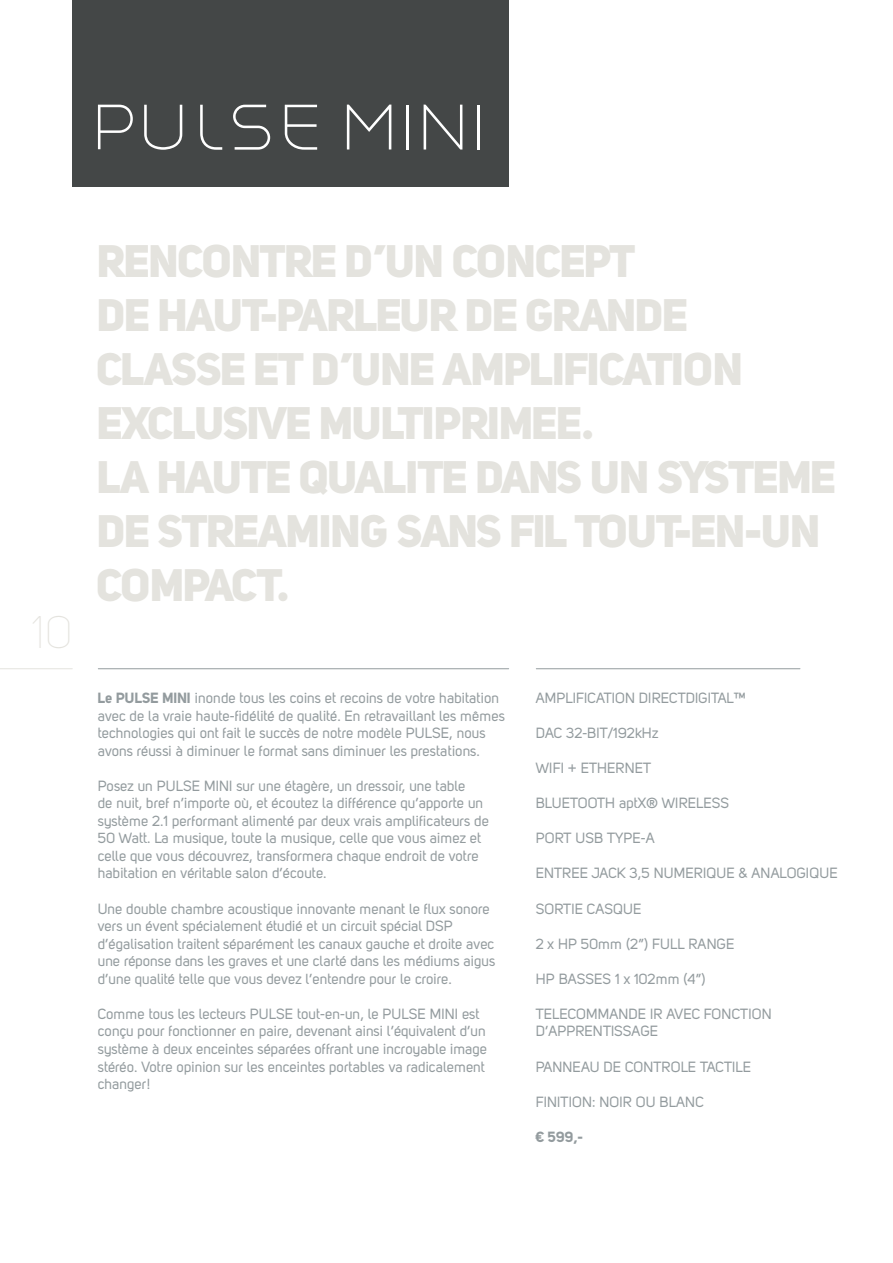
<style>
.page{position:relative;width:893px;height:1263px;background:#fff}
.page>*{position:absolute;margin:0;border:0;box-sizing:border-box;transform-origin:0 0}
.t1{font:45.15px "Uni Sans Thin";color:#e4e3de}
.t2{font:45px/54px "Uni Sans Heavy";letter-spacing:-.025em;color:#e4e3de}
.t3{font:14.7px/17.5px "Uni Sans Regular";color:#939b9e}
.t4{font:14.7px "Uni Sans Bold";color:#939b9e}
.s1{font-family:"Uni Sans Bold"}
</style>
<div class="page">
<div style="left:72px;top:0;width:436px;height:187px;background:#444747"></div>
<hr style="left:536px;top:668px;width:264px;height:1px;background:#939b9e">
<hr style="left:98px;top:668px;width:411px;height:1px;background:#939b9e">
<hr style="left:0;top:668px;width:72px;height:1px;background:#e4e3de">
<hr style="left:477px;top:105px;width:3px;height:45px;background:#fff">
<svg style="left:347px;top:105px;width:44px;height:44px"></svg>
<hr style="left:406px;top:105px;width:3px;height:45px;background:#fff">
<svg style="left:424px;top:105px;width:38px;height:45px"></svg>
<svg style="left:144px;top:105px;width:38px;height:45px"></svg>
<svg style="left:200px;top:105px;width:22px;height:45px"></svg>
<svg style="left:233px;top:105px;width:37px;height:45px"></svg>
<svg style="left:285px;top:105px;width:32px;height:45px"></svg>
<svg style="left:98px;top:105px;width:35px;height:44px"></svg>
<h1 class="t1" style="left:31px;top:607px;width:43px">10</h1>
<h2 class="t2" style="left:98px;top:234px;width:741px">RENCONTRE D’UN CONCEPT<br>DE HAUT-PARLEUR DE GRANDE<br>CLASSE ET D’UNE AMPLIFICATION<br>EXCLUSIVE MULTIPRIMEE.<br>LA HAUTE QUALITE DANS UN SYSTEME<br>DE STREAMING SANS FIL TOUT-EN-UN<br>COMPACT.</h2>
<p class="t3" style="left:98px;top:689px;width:409px"><span class="s1">Le PULSE MINI</span> inonde tous les coins et recoins de votre habitation avec de la vraie haute-fidélité de qualité. En retravaillant les mêmes technologies qui ont fait le succès de notre modèle PULSE, nous avons réussi à diminuer le format sans diminuer les prestations.</p>
<p class="t3" style="left:98px;top:777px;width:393px">Posez un PULSE MINI sur une étagère, un dressoir, une table<br>de nuit, bref n’importe où, et écoutez la différence qu’apporte un système 2.1 performant alimenté par deux vrais amplificateurs de 50 Watt. La musique, toute la musique, celle que vous aimez et celle que vous découvrez, transformera chaque endroit de votre habitation en véritable salon d’écoute.</p>
<p class="t3" style="left:98px;top:899px;width:399px">Une double chambre acoustique innovante menant le flux sonore vers un évent spécialement étudié et un circuit spécial DSP d’égalisation traitent séparément les canaux gauche et droite avec une réponse dans les graves et une clarté dans les médiums aigus d’une qualité telle que vous devez l’entendre pour le croire.</p>
<p class="t3" style="left:98px;top:1005px;width:391px">Comme tous les lecteurs PULSE tout-en-un, le PULSE MINI est conçu pour fonctionner en paire, devenant ainsi l’équivalent d’un système à deux enceintes séparées offrant une incroyable image stéréo. Votre opinion sur les enceintes portables va radicalement changer!</p>
<p class="t3" style="left:536px;top:689px;width:212px">AMPLIFICATION DIRECTDIGITAL™</p>
<p class="t3" style="left:536px;top:724px;width:124px">DAC 32-BIT/192kHz</p>
<p class="t3" style="left:536px;top:759px;width:117px">WIFI + ETHERNET</p>
<p class="t3" style="left:536px;top:794px;width:195px">BLUETOOTH aptX® WIRELESS</p>
<p class="t3" style="left:536px;top:829px;width:121px">PORT USB TYPE-A</p>
<p class="t3" style="left:536px;top:864px;width:303px">ENTREE JACK 3,5 NUMERIQUE &amp; ANALOGIQUE</p>
<p class="t3" style="left:536px;top:899px;width:107px">SORTIE CASQUE</p>
<p class="t3" style="left:536px;top:935px;width:200px">2 x HP 50mm (2”) FULL RANGE</p>
<p class="t3" style="left:536px;top:970px;width:171px">HP BASSES 1 x 102mm (4”)</p>
<p class="t3" style="left:536px;top:1005px;width:237px">TELECOMMANDE IR AVEC FONCTION<br>D’APPRENTISSAGE</p>
<p class="t3" style="left:536px;top:1057px;width:217px">PANNEAU DE CONTROLE TACTILE</p>
<p class="t3" style="left:536px;top:1092px;width:170px">FINITION: NOIR OU BLANC</p>
<p class="t4" style="left:536px;top:1127px;width:49px">€ 599,-</p>
</div>
